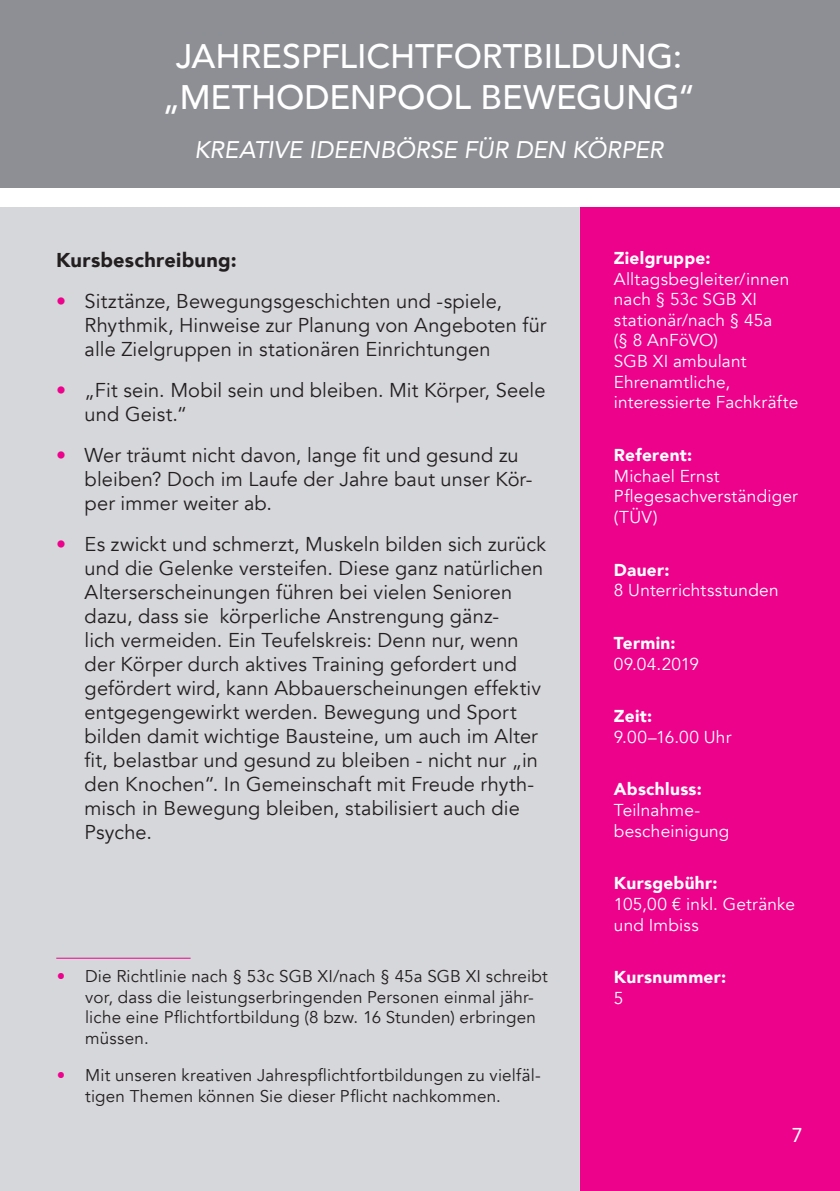
<style>
.page{position:relative;width:840px;height:1191px;background:#fff}
.page>*{position:absolute;margin:0;border:0;box-sizing:border-box;transform-origin:0 0}
.t1{font:500 34px/40.8px "Avenir";letter-spacing:-.005em;color:#fff;text-align:center}
.t2{font:italic 24px "Avenir";letter-spacing:-.005em;color:#fff}
.t3{font:20px/24px "Avenir";letter-spacing:.005em;color:#231f20}
.t4{font:900 20px "Avenir";letter-spacing:.01em;color:#231f20}
.t5{font:20px "Avenir";color:#fff}
.t6{font:17.2px/20.6px "Avenir";letter-spacing:.015em;color:#fff}
.t7{font:900 17.2px "Avenir";letter-spacing:.02em;color:#fff}
.t8{font:17px/20.4px "Avenir";letter-spacing:.015em;color:#231f20}
.s1{color:#ed028c}
</style>
<div class="page">
<div style="left:0;top:208px;width:580px;height:983px;background:#d6d7db"></div>
<div style="left:0;top:0;width:839px;height:188px;background:#8d8f94"></div>
<div style="left:580px;top:208px;width:259px;height:983px;background:#ed028c"></div>
<hr style="left:56px;top:957px;width:134px;height:1px;background:#ed028c">
<h1 class="t1" style="left:162px;top:34px;width:534px">JAHRESPFLICHTFORTBILDUNG: „METHODENPOOL BEWEGUNG“</h1>
<p class="t2" style="left:194px;top:135px;width:470px">KREATIVE IDEENBÖRSE FÜR DEN KÖRPER</p>
<p class="t4" style="left:56px;top:242px;width:182px">Kursbeschreibung:</p>
<p class="t3" style="left:85px;top:289px;width:463px;text-indent:-28px"><span class="s1">•</span> Sitztänze, Bewegungsgeschichten und -spiele,<br>Rhythmik, Hinweise zur Planung von Angeboten für alle Zielgruppen in stationären Einrichtungen</p>
<p class="t3" style="left:85px;top:378px;width:462px;text-indent:-28px"><span class="s1">•</span> „Fit sein. Mobil sein und bleiben. Mit Körper, Seele und Geist.“</p>
<p class="t3" style="left:85px;top:443px;width:449px;text-indent:-28px"><span class="s1">•</span> Wer träumt nicht davon, lange fit und gesund zu bleiben? Doch im Laufe der Jahre baut unser Kör&shy;per immer weiter ab.</p>
<p class="t3" style="left:85px;top:532px;width:462px;text-indent:-28px"><span class="s1">•</span> Es zwickt und schmerzt, Muskeln bilden sich zurück und die Gelenke versteifen. Diese ganz natürlichen Alterserscheinungen führen bei vielen Senioren dazu, dass sie körperliche Anstrengung gänz-<br>lich vermeiden. Ein Teufelskreis: Denn nur, wenn der Körper durch aktives Training gefordert und gefördert wird, kann Abbauerscheinungen effektiv entgegengewirkt werden. Bewegung und Sport bilden damit wichtige Bausteine, um auch im Alter fit, belastbar und gesund zu bleiben - nicht nur „in den Knochen“. In Gemeinschaft mit Freude rhyth&shy;misch in Bewegung bleiben, stabilisiert auch die Psyche.</p>
<p class="t8" style="left:85px;top:966px;width:464px;text-indent:-28px"><span class="s1">•</span> Die Richtlinie nach § 53c SGB XI/nach § 45a SGB XI schreibt vor, dass die leistungserbringenden Personen einmal jähr&shy;liche eine Pflichtfortbildung (8 bzw. 16 Stunden) erbringen müssen.</p>
<p class="t8" style="left:85px;top:1065px;width:457px;text-indent:-28px"><span class="s1">•</span> Mit unseren kreativen Jahrespflichtfortbildungen zu vielfäl&shy;tigen Themen können Sie dieser Pflicht nachkommen.</p>
<p class="t7" style="left:613px;top:243px;width:98px">Zielgruppe:</p>
<p class="t6" style="left:613px;top:269px;width:186px">Alltagsbegleiter/innen nach § 53c SGB XI stationär/nach § 45a<br>(§ 8 AnFöVO)<br>SGB XI ambulant<br>Ehrenamtliche, interessierte Fachkräfte</p>
<p class="t7" style="left:613px;top:440px;width:80px">Referent:</p>
<p class="t6" style="left:613px;top:466px;width:185px">Michael Ernst<br>Pflegesachverständiger (TÜV)</p>
<p class="t7" style="left:613px;top:555px;width:57px">Dauer:</p>
<p class="t6" style="left:613px;top:580px;width:166px">8 Unterrichtsstunden</p>
<p class="t7" style="left:613px;top:628px;width:63px">Termin:</p>
<p class="t6" style="left:613px;top:653px;width:86px">09.04.2019</p>
<p class="t7" style="left:613px;top:701px;width:40px">Zeit:</p>
<p class="t6" style="left:613px;top:727px;width:119px">9.00–16.00 Uhr</p>
<p class="t7" style="left:613px;top:774px;width:89px">Abschluss:</p>
<p class="t6" style="left:613px;top:800px;width:117px">Teilnahme&shy;bescheinigung</p>
<p class="t7" style="left:613px;top:868px;width:105px">Kursgebühr:</p>
<p class="t6" style="left:613px;top:894px;width:182px">105,00 € inkl. Getränke und Imbiss</p>
<p class="t7" style="left:613px;top:962px;width:114px">Kursnummer:</p>
<p class="t6" style="left:613px;top:988px;width:11px">5</p>
<p class="t5" style="left:791px;top:1119px;width:13px">7</p>
</div>
